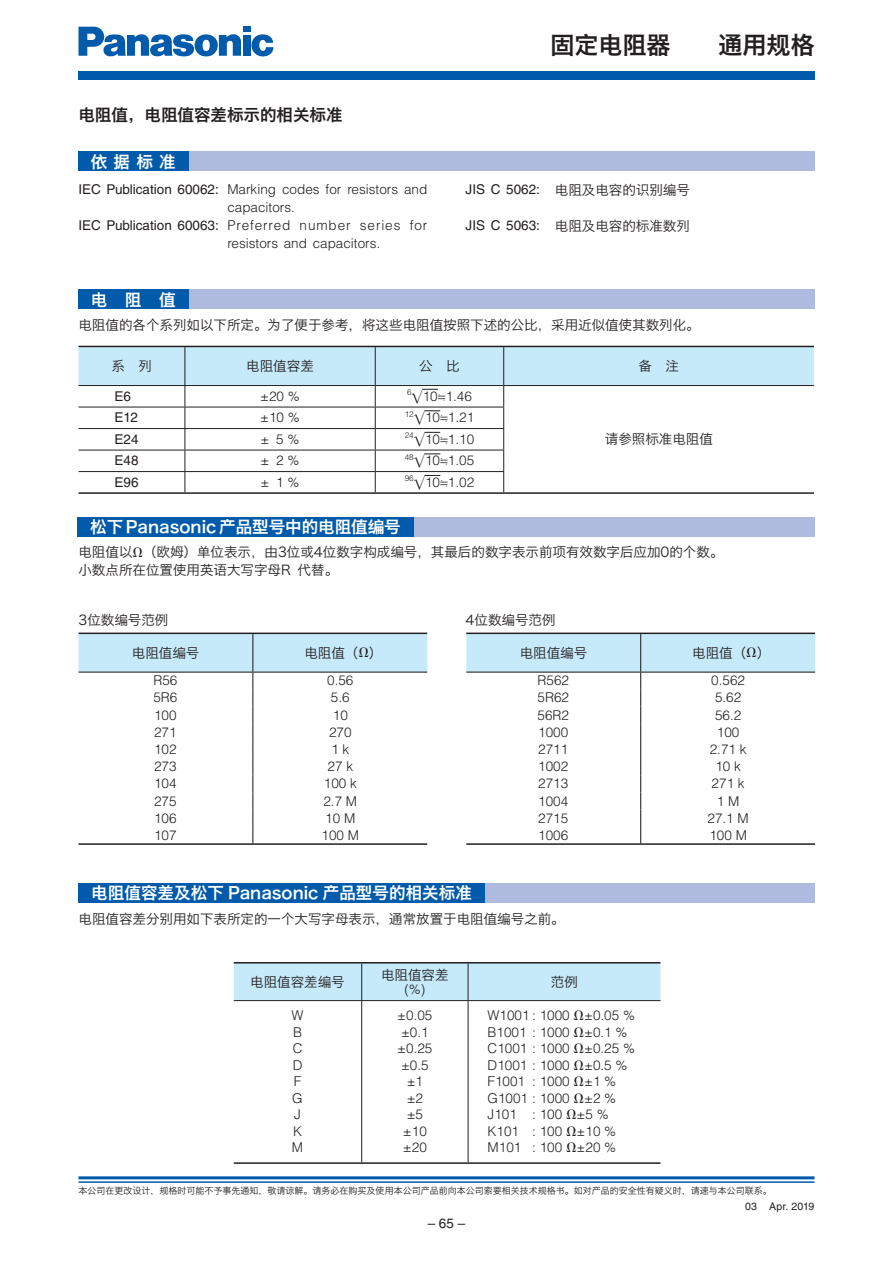
<style>
.page{position:relative;width:893px;height:1263px;background:#fff}
.page>*{position:absolute;margin:0;border:0;box-sizing:border-box;transform-origin:0 0}
.t1{font:24px "Hiragino Sans GB W6 G Bpc EUC H";color:#231f20}
.t2{font:16.5px "Hiragino Sans GB W6 G Bpc EUC H";color:#fff}
.t3{font:16.5px "Hiragino Sans GB W6 G Bpc EUC H";color:#231f20}
.t4{font:300 13.5px/16.5px "Helvetica LT Std";color:#231f20}
.t5{font:13.5px/18px "Hiragino Sans GB W3 G Bpc EUC H";color:#231f20}
.t6{font:300 13.5px "Helvetica LT Std";letter-spacing:.065em;color:#231f20}
.t7{font:13.5px "Helvetica LT Std";color:#231f20}
.t8{font:10.5px "Helvetica LT Std";letter-spacing:.015em;color:#231f20}
.t9{font:9px "Hiragino Sans GB W3 G Bpc EUC H";color:#231f20}
.s1{font-weight:400}
.s2{font-family:"Helvetica LT Std"}
</style>
<div class="page">
<hr style="left:78px;top:1176px;width:736px;height:3px;background:#015aaa">
<hr style="left:78px;top:1181px;width:736px;height:2px;background:#015aaa">
<div style="left:78px;top:71px;width:736px;height:9px;background:#015aaa"></div>
<svg style="left:78px;top:27px;width:163px;height:30px"></svg>
<div style="left:242px;top:35px;width:8px;height:21px;background:#015aaa"></div>
<div style="left:242px;top:27px;width:8px;height:5px;background:#015aaa"></div>
<svg style="left:251px;top:34px;width:22px;height:22px"></svg>
<div style="left:78px;top:152px;width:736px;height:19px;background:#aebade"></div>
<div style="left:78px;top:290px;width:736px;height:19px;background:#aebade"></div>
<div style="left:78px;top:517px;width:736px;height:19px;background:#aebade"></div>
<div style="left:78px;top:152px;width:110px;height:19px;background:#015aaa"></div>
<div style="left:78px;top:290px;width:110px;height:19px;background:#015aaa"></div>
<div style="left:77px;top:517px;width:336px;height:19px;background:#015aaa"></div>
<hr style="left:78px;top:492px;width:736px;height:2px;background:#231f20">
<hr style="left:78px;top:843px;width:349px;height:2px;background:#231f20">
<hr style="left:466px;top:843px;width:349px;height:2px;background:#231f20">
<div style="left:234px;top:964px;width:426px;height:36px;background:#c6eafa"></div>
<hr style="left:361px;top:964px;width:1px;height:36px;background:#231f20">
<hr style="left:467px;top:964px;width:1px;height:36px;background:#231f20">
<hr style="left:234px;top:1000px;width:234px;height:1px;background:#231f20">
<hr style="left:361px;top:1001px;width:1px;height:161px;background:#231f20">
<hr style="left:468px;top:1000px;width:192px;height:1px;background:#231f20">
<hr style="left:467px;top:1001px;width:1px;height:161px;background:#231f20">
<hr style="left:234px;top:962px;width:426px;height:2px;background:#231f20">
<hr style="left:234px;top:1162px;width:426px;height:2px;background:#231f20">
<div style="left:78px;top:883px;width:737px;height:20px;background:#aebade"></div>
<div style="left:78px;top:883px;width:407px;height:20px;background:#015aaa"></div>
<svg style="left:78px;top:346px;width:736px;height:146px"></svg>
<svg style="left:78px;top:633px;width:349px;height:210px"></svg>
<svg style="left:466px;top:633px;width:349px;height:210px"></svg>
<p class="t3" style="left:78px;top:108px;width:265px">电阻值，电阻值容差标示的相关标准</p>
<p class="t2" style="left:91px;top:155px;width:87px">依据标准</p>
<p class="t4" style="left:78px;top:182px;width:350px"><span class="s1">IEC Publication 60062:</span> Marking codes for resistors and</p>
<p class="t4" style="left:227px;top:200px;width:69px">capacitors.</p>
<p class="t6" style="left:78px;top:220px;width:350px"><span class="s1">IEC Publication 60063:</span> Preferred number series for</p>
<p class="t4" style="left:227px;top:236px;width:154px">resistors and capacitors.</p>
<p class="t2" style="left:91px;top:293px;width:87px">电阻值</p>
<h1 class="t1" style="left:550px;top:36px;width:266px">固定电阻器　　通用规格</h1>
<p class="t5" style="left:465px;top:183px;width:226px"><span class="s2">JIS C 5062:</span> 电阻及电容的识别编号</p>
<p class="t5" style="left:465px;top:219px;width:226px"><span class="s2">JIS C 5063:</span> 电阻及电容的标准数列</p>
<p class="t5" style="left:78px;top:318px;width:623px">电阻值的各个系列如以下所定。为了便于参考，将这些电阻值按照下述的公比，采用近似值使其数列化。</p>
<p class="t5" style="left:111px;top:359px;width:42px">系　列</p>
<p class="t5" style="left:246px;top:359px;width:69px">电阻值容差</p>
<p class="t5" style="left:419px;top:359px;width:42px">公　比</p>
<p class="t5" style="left:638px;top:359px;width:42px">备　注</p>
<p class="t7" style="left:115px;top:391px;width:18px">E6</p>
<p class="t4" style="left:260px;top:389px;width:41px">±20 %</p>
<p class="t4" style="left:407px;top:389px;width:66px"><sup>6</sup>√10 1.46</p>
<p class="t5" style="left:604px;top:432px;width:109px">请参照标准电阻值</p>
<p class="t7" style="left:115px;top:413px;width:25px">E12</p>
<p class="t4" style="left:260px;top:410px;width:41px">±10 %</p>
<p class="t4" style="left:405px;top:410px;width:71px"><sup>12</sup>√10 1.21</p>
<p class="t7" style="left:115px;top:434px;width:26px">E24</p>
<p class="t4" style="left:260px;top:432px;width:40px">± 5 %</p>
<p class="t4" style="left:405px;top:432px;width:71px"><sup>24</sup>√10 1.10</p>
<p class="t7" style="left:115px;top:456px;width:26px">E48</p>
<p class="t4" style="left:260px;top:453px;width:40px">± 2 %</p>
<p class="t4" style="left:405px;top:453px;width:71px"><sup>48</sup>√10 1.05</p>
<p class="t7" style="left:115px;top:477px;width:26px">E96</p>
<p class="t4" style="left:260px;top:475px;width:40px">± 1 %</p>
<p class="t4" style="left:405px;top:475px;width:71px"><sup>96</sup>√10 1.02</p>
<p class="t2" style="left:90px;top:521px;width:312px">松下 Panasonic 产品型号中的电阻值编号</p>
<p class="t5" style="left:78px;top:545px;width:646px">电阻值以 （欧姆）单位表示，由3位或4位数字构成编号，其最后的数字表示前项有效数字后应加0的个数。小数点所在位置使用英语大写字母R 代替。</p>
<p class="t5" style="left:78px;top:612px;width:91px">3位数编号范例</p>
<p class="t5" style="left:465px;top:612px;width:91px">4位数编号范例</p>
<p class="t5" style="left:132px;top:646px;width:69px">电阻值编号</p>
<p class="t5" style="left:304px;top:646px;width:80px">电阻值（ ）</p>
<p class="t4" style="left:153px;top:674px;width:26px">R56</p>
<p class="t4" style="left:327px;top:674px;width:28px">0.56</p>
<p class="t4" style="left:153px;top:691px;width:26px">5R6</p>
<p class="t4" style="left:331px;top:691px;width:20px">5.6</p>
<p class="t4" style="left:154px;top:708px;width:24px">100</p>
<p class="t4" style="left:333px;top:708px;width:17px">10</p>
<p class="t4" style="left:154px;top:725px;width:24px">271</p>
<p class="t4" style="left:329px;top:725px;width:24px">270</p>
<p class="t4" style="left:154px;top:742px;width:24px">102</p>
<p class="t4" style="left:331px;top:742px;width:20px">1 k</p>
<p class="t4" style="left:154px;top:759px;width:24px">273</p>
<p class="t4" style="left:327px;top:759px;width:27px">27 k</p>
<p class="t4" style="left:154px;top:776px;width:24px">104</p>
<p class="t4" style="left:324px;top:776px;width:35px">100 k</p>
<p class="t4" style="left:154px;top:794px;width:24px">275</p>
<p class="t4" style="left:323px;top:794px;width:35px">2.7 M</p>
<p class="t4" style="left:154px;top:811px;width:24px">106</p>
<p class="t4" style="left:325px;top:811px;width:32px">10 M</p>
<p class="t4" style="left:154px;top:828px;width:24px">107</p>
<p class="t4" style="left:321px;top:828px;width:39px">100 M</p>
<p class="t2" style="left:91px;top:887px;width:382px">电阻值容差及松下 Panasonic 产品型号的相关标准</p>
<p class="t5" style="left:519px;top:646px;width:69px">电阻值编号</p>
<p class="t5" style="left:692px;top:646px;width:80px">电阻值（ ）</p>
<p class="t4" style="left:537px;top:674px;width:33px">R562</p>
<p class="t4" style="left:711px;top:674px;width:35px">0.562</p>
<p class="t4" style="left:537px;top:691px;width:33px">5R62</p>
<p class="t4" style="left:715px;top:691px;width:28px">5.62</p>
<p class="t4" style="left:537px;top:708px;width:33px">56R2</p>
<p class="t4" style="left:715px;top:708px;width:28px">56.2</p>
<p class="t4" style="left:538px;top:725px;width:32px">1000</p>
<p class="t4" style="left:717px;top:725px;width:24px">100</p>
<p class="t4" style="left:538px;top:742px;width:32px">2711</p>
<p class="t4" style="left:709px;top:742px;width:38px">2.71 k</p>
<p class="t4" style="left:538px;top:759px;width:32px">1002</p>
<p class="t4" style="left:715px;top:759px;width:27px">10 k</p>
<p class="t4" style="left:538px;top:776px;width:32px">2713</p>
<p class="t4" style="left:711px;top:776px;width:35px">271 k</p>
<p class="t4" style="left:538px;top:794px;width:32px">1004</p>
<p class="t4" style="left:717px;top:794px;width:24px">1 M</p>
<p class="t4" style="left:538px;top:811px;width:32px">2715</p>
<p class="t4" style="left:707px;top:811px;width:43px">27.1 M</p>
<p class="t4" style="left:538px;top:828px;width:32px">1006</p>
<p class="t4" style="left:709px;top:828px;width:39px">100 M</p>
<p class="t5" style="left:78px;top:912px;width:487px">电阻值容差分别用如下表所定的一个大写字母表示，通常放置于电阻值编号之前。</p>
<p class="t5" style="left:250px;top:975px;width:96px">电阻值容差编号</p>
<p class="t5" style="left:381px;top:967px;width:69px">电阻值容差</p>
<p class="t4" style="left:404px;top:982px;width:22px">(%)</p>
<p class="t5" style="left:551px;top:975px;width:28px">范例</p>
<p class="t4" style="left:291px;top:1008px;width:14px">W<br>B<br>C<br>D<br>F<br>G<br>J<br>K<br>M</p>
<p class="t4" style="left:397px;top:1008px;width:37px;text-align:center">±0.05 ±0.1 ±0.25 ±0.5 ±1 ±2 ±5 ±10 ±20</p>
<p class="t4" style="left:487px;top:1008px;width:149px">W1001 : 1000 ±0.05 %<br>B1001 : 1000 ±0.1 %<br>C1001 : 1000 ±0.25 %<br>D1001 : 1000 ±0.5 %<br>F1001 : 1000 ±1 %<br>G1001 : 1000 ±2 %<br>J101 : 100 ±5 %<br>K101 : 100 ±10 %<br>M101 : 100 ±20 %</p>
<p class="t9" style="left:78px;top:1187px;width:694px">本公司在更改设计，规格时可能不予事先通知，敬请谅解。请务必在购买及使用本公司产品前向本公司索要相关技术规格书。如对产品的安全性有疑义时，请速与本公司联系。</p>
<p class="t7" style="left:427px;top:1219px;width:39px">– 65 –</p>
<p class="t8" style="left:745px;top:1202px;width:71px">03 Apr. 2019</p>
</div>
